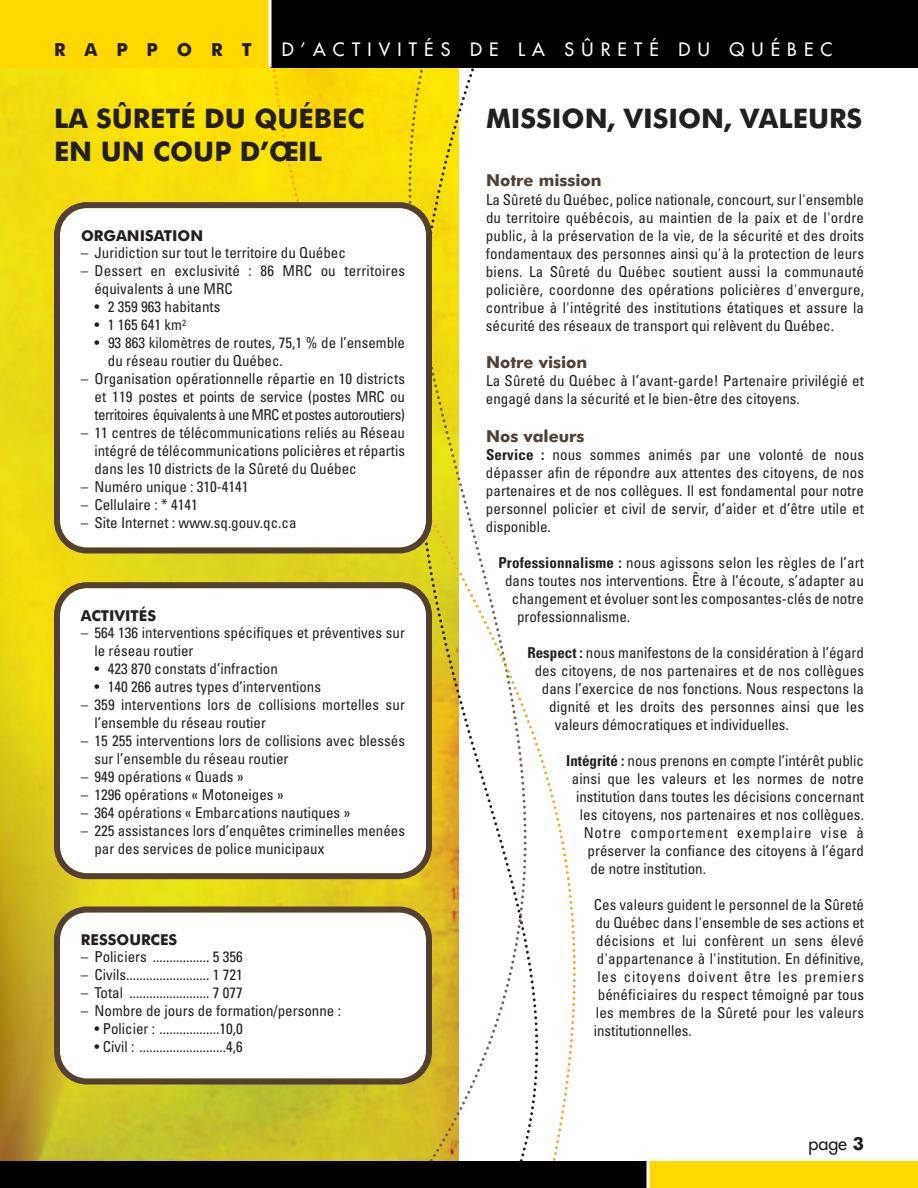
<style>
.page{position:relative;width:918px;height:1188px;background:#fff}
.page>*{position:absolute;margin:0;border:0;box-sizing:border-box;transform-origin:0 0}
.t1{font:700 27px/32.4px "Futura BT";color:#231f20}
.t2{font:18px "Futura";letter-spacing:.4em;color:#fff}
.t3{font:700 18px "Futura BT";letter-spacing:1.05em;color:#231f20}
.t4{font:18px "Futura";color:#231f20}
.t5{font:700 16.5px "Futura BT";color:#514033}
.t6{font:condensed 15px/18px "Univers";color:#231f20}
.t7{font:condensed 15px "Univers";letter-spacing:.06em;color:#231f20}
.t8{font:700 15px "Futura BT";color:#231f20}
.s1{font-weight:700}
.s2{font-family:"Futura BT";font-weight:700}
</style>
<div class="page">
<img style="left:0;top:68px;width:250px;height:1093px">
<svg style="left:268px;top:68px;width:308px;height:1093px"></svg>
<div style="left:0;top:0;width:270px;height:68px;background:#ffd801"></div>
<div style="left:270px;top:0;width:648px;height:68px;background:#000"></div>
<div style="left:648px;top:1161px;width:270px;height:27px;background:#ffd801"></div>
<div style="left:0;top:1161px;width:648px;height:27px;background:#000"></div>
<svg style="left:268px;top:0;width:4px;height:68px"></svg>
<svg style="left:646px;top:1161px;width:4px;height:27px"></svg>
<svg style="left:54px;top:202px;width:378px;height:352px"></svg>
<svg style="left:54px;top:582px;width:378px;height:297px"></svg>
<svg style="left:54px;top:907px;width:378px;height:177px"></svg>
<p class="t3" style="left:54px;top:42px;width:199px">RAPPORT</p>
<p class="t2" style="left:282px;top:41px;width:552px">D’ACTIVITÉS DE LA SÛRETÉ DU QUÉBEC</p>
<h1 class="t1" style="left:54px;top:105px;width:312px">LA SÛRETÉ DU QUÉBEC<br>EN UN COUP D’ŒIL</h1>
<p class="t8" style="left:81px;top:230px;width:124px">ORGANISATION</p>
<p class="t6" style="left:81px;top:245px;width:266px">– Juridiction sur tout le territoire du Québec</p>
<p class="t6" style="left:94px;top:263px;width:312px;text-indent:-13px">– Dessert en exclusivité : 86 MRC ou territoires équivalents à une MRC</p>
<p class="t6" style="left:94px;top:299px;width:127px">• 2 359 963 habitants</p>
<p class="t6" style="left:94px;top:317px;width:93px">• 1 165 641 km<sup>2</sup></p>
<p class="t6" style="left:108px;top:335px;width:299px;text-indent:-13px">• 93 863 kilomètres de routes, 75,1 % de l’ensemble du réseau routier du Québec.</p>
<p class="t6" style="left:94px;top:371px;width:312px;text-align:justify;text-indent:-14px">– Organisation opérationnelle répartie en 10 districts et 119 postes et points de service (postes MRC ou territoires équivalents à une MRC et postes autoroutiers)</p>
<p class="t6" style="left:94px;top:425px;width:312px;text-align:justify;text-indent:-13px">– 11 centres de télécommunications reliés au Réseau intégré de télécommunications policières et répartis dans les 10 districts de la Sûreté du Québec</p>
<p class="t6" style="left:81px;top:479px;width:169px">– Numéro unique : 310-4141</p>
<p class="t6" style="left:81px;top:497px;width:118px">– Cellulaire : * 4141</p>
<p class="t6" style="left:81px;top:515px;width:217px">– Site Internet : www.sq.gouv.qc.ca</p>
<p class="t8" style="left:81px;top:609px;width:77px">ACTIVITÉS</p>
<p class="t6" style="left:94px;top:625px;width:312px;text-indent:-13px">– 564 136 interventions spécifiques et préventives sur le réseau routier</p>
<p class="t6" style="left:94px;top:661px;width:185px">• 423 870 constats d’infraction</p>
<p class="t6" style="left:94px;top:679px;width:228px">• 140 266 autres types d’interventions</p>
<p class="t6" style="left:94px;top:697px;width:312px;text-indent:-13px">– 359 interventions lors de collisions mortelles sur l’ensemble du réseau routier</p>
<p class="t6" style="left:94px;top:733px;width:312px;text-indent:-13px">– 15 255 interventions lors de collisions avec blessés sur l’ensemble du réseau routier</p>
<p class="t6" style="left:81px;top:769px;width:164px">– 949 opérations « Quads »</p>
<p class="t6" style="left:81px;top:787px;width:204px">– 1296 opérations « Motoneiges »</p>
<p class="t6" style="left:81px;top:805px;width:271px">– 364 opérations « Embarcations nautiques »</p>
<p class="t6" style="left:94px;top:823px;width:312px;text-indent:-13px">– 225 assistances lors d’enquêtes criminelles menées par des services de police municipaux</p>
<p class="t8" style="left:81px;top:934px;width:98px">RESSOURCES</p>
<p class="t6" style="left:81px;top:949px;width:163px">– Policiers ................. 5 356</p>
<p class="t6" style="left:81px;top:967px;width:163px">– Civils......................... 1 721</p>
<p class="t6" style="left:81px;top:985px;width:163px">– Total ........................ 7 077</p>
<p class="t6" style="left:81px;top:1003px;width:262px">– Nombre de jours de formation/personne :</p>
<p class="t6" style="left:94px;top:1021px;width:150px">• Policier : ..................10,0</p>
<p class="t6" style="left:94px;top:1039px;width:150px">• Civil : ..........................4,6</p>
<h1 class="t1" style="left:486px;top:105px;width:378px">MISSION, VISION, VALEURS</h1>
<p class="t5" style="left:486px;top:174px;width:117px">Notre mission</p>
<p class="t6" style="left:486px;top:191px;width:380px;text-align:justify">La Sûreté du Québec, police nationale, concourt, sur l'ensemble du territoire québécois, au maintien de la paix et de l'ordre public, à la préservation de la vie, de la sécurité et des droits fondamentaux des personnes ainsi qu'à la protection de leurs biens. La Sûreté du Québec soutient aussi la communauté policière, coordonne des opérations policières d'envergure, contribue à l'intégrité des institutions étatiques et assure la sécurité des réseaux de transport qui relèvent du Québec.</p>
<p class="t5" style="left:486px;top:356px;width:103px">Notre vision</p>
<p class="t6" style="left:486px;top:373px;width:380px">La Sûreté du Québec à l’avant-garde! Partenaire privilégié et engagé dans la sécurité et le bien-être des citoyens.</p>
<p class="t5" style="left:486px;top:429px;width:100px">Nos valeurs</p>
<p class="t6" style="left:486px;top:447px;width:380px;text-align:justify"><span class="s1">Service :</span> nous sommes animés par une volonté de nous dépasser afin de répondre aux attentes des citoyens, de nos partenaires et de nos collègues. Il est fondamental pour notre personnel policier et civil de servir, d’aider et d’être utile et disponible.</p>
<p class="t6" style="left:498px;top:555px;width:367px"><span class="s1">Professionnalisme :</span> nous agissons selon les règles de l’art</p>
<p class="t6" style="left:505px;top:573px;width:360px">dans toutes nos interventions. Être à l’écoute, s’adapter au</p>
<p class="t6" style="left:512px;top:591px;width:354px">changement et évoluer sont les composantes-clés de notre</p>
<p class="t6" style="left:517px;top:609px;width:115px">professionnalisme.</p>
<p class="t6" style="left:527px;top:645px;width:338px"><span class="s1">Respect :</span> nous manifestons de la considération à l’égard</p>
<p class="t6" style="left:535px;top:663px;width:331px">des citoyens, de nos partenaires et de nos collègues</p>
<p class="t6" style="left:542px;top:681px;width:324px">dans l’exercice de nos fonctions. Nous respectons la</p>
<p class="t6" style="left:549px;top:699px;width:316px">dignité et les droits des personnes ainsi que les</p>
<p class="t6" style="left:555px;top:717px;width:236px">valeurs démocratiques et individuelles.</p>
<p class="t6" style="left:566px;top:753px;width:299px"><span class="s1">Intégrité :</span> nous prenons en compte l’intérêt public</p>
<p class="t6" style="left:572px;top:771px;width:294px">ainsi que les valeurs et les normes de notre</p>
<p class="t6" style="left:576px;top:789px;width:289px">institution dans toutes les décisions concernant</p>
<p class="t6" style="left:580px;top:807px;width:286px">les citoyens, nos partenaires et nos collègues.</p>
<p class="t7" style="left:584px;top:827px;width:282px">Notre comportement exemplaire vise à</p>
<p class="t6" style="left:587px;top:843px;width:278px">préserver la confiance des citoyens à l’égard</p>
<p class="t6" style="left:590px;top:861px;width:117px">de notre institution.</p>
<p class="t6" style="left:594px;top:897px;width:272px;text-align:justify">Ces valeurs guident le personnel de la Sûreté du Québec dans l'ensemble de ses actions et décisions et lui confèrent un sens élevé d'appartenance à l'institution. En définitive, les citoyens doivent être les premiers bénéficiaires du respect témoigné par tous les membres de la Sûreté pour les valeurs institutionnelles.</p>
<p class="t4" style="left:808px;top:1134px;width:57px">page <span class="s2">3</span></p>
</div>
